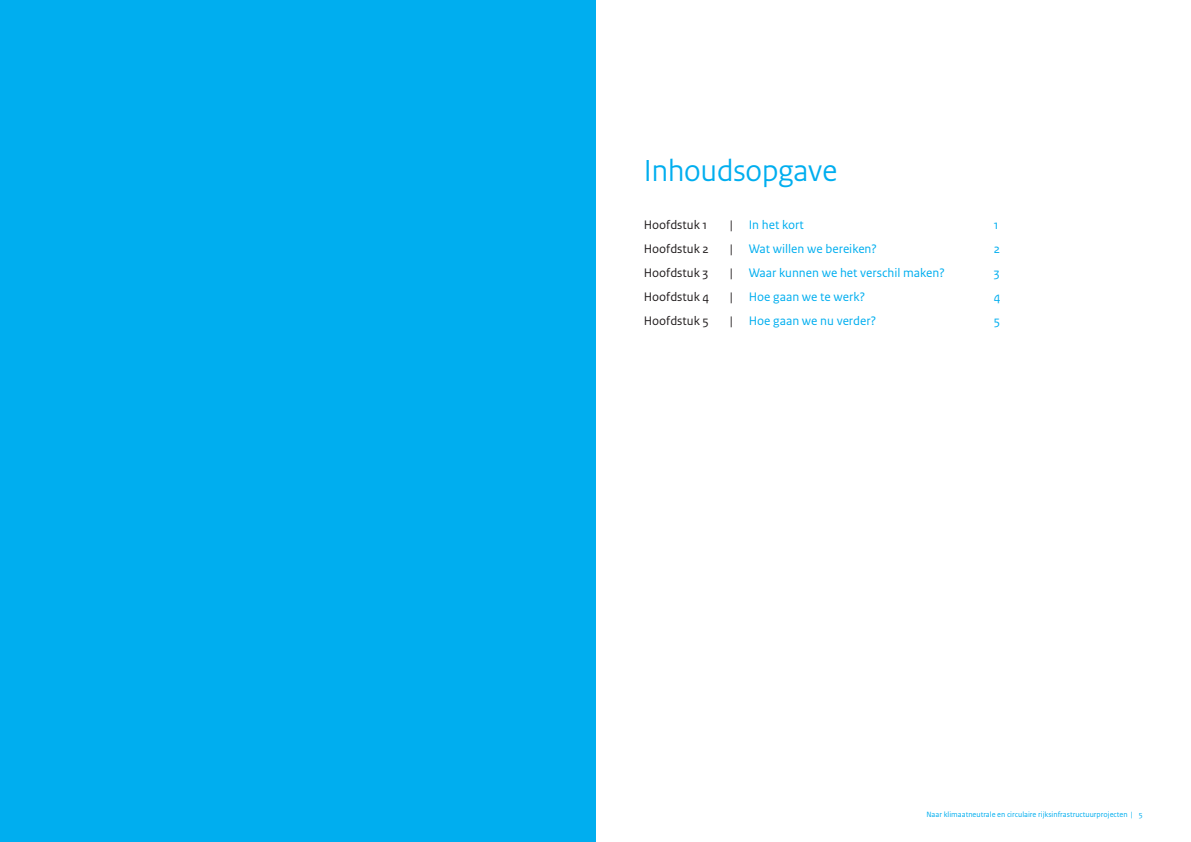
<style>
.page{position:relative;width:1191px;height:842px;background:#fff}
.page>*{position:absolute;margin:0;border:0;box-sizing:border-box;transform-origin:0 0}
._04_RO_Paragraafkop{font:32px "Rijksoverheid Sans Heading";color:#00aeef}
._10_RO_Broodtekst_Sa{font:13px "Rijksoverheid Sans Text";color:#00aeef}
._10_RO_Broodtekst_Sa-2{font:13px "Rijksoverheid Sans Text";color:#231f20}
.t1{font:8px "Rijksoverheid Sans Text";color:#00aeef}
.s1{color:#231f20}
</style>
<div class="page">
<div style="left:0;top:0;width:595px;height:842px;background:#00aeef"></div>
<p class="_04_RO_Paragraafkop" style="left:643px;top:152px;width:195px">Inhoudsopgave</p>
<p class="_10_RO_Broodtekst_Sa-2" style="left:643px;top:218px;width:65px">Hoofdstuk 1</p>
<p class="_10_RO_Broodtekst_Sa" style="left:729px;top:218px;width:75px"><span class="s1">|</span> In het kort</p>
<p class="_10_RO_Broodtekst_Sa" style="left:993px;top:218px;width:6px">1</p>
<p class="_10_RO_Broodtekst_Sa-2" style="left:643px;top:242px;width:67px">Hoofdstuk 2</p>
<p class="_10_RO_Broodtekst_Sa" style="left:729px;top:242px;width:149px"><span class="s1">|</span> Wat willen we bereiken?</p>
<p class="_10_RO_Broodtekst_Sa" style="left:993px;top:242px;width:8px">2</p>
<p class="_10_RO_Broodtekst_Sa-2" style="left:643px;top:266px;width:66px">Hoofdstuk 3</p>
<p class="_10_RO_Broodtekst_Sa" style="left:729px;top:266px;width:217px"><span class="s1">|</span> Waar kunnen we het verschil maken?</p>
<p class="_10_RO_Broodtekst_Sa" style="left:993px;top:266px;width:7px">3</p>
<p class="_10_RO_Broodtekst_Sa-2" style="left:643px;top:290px;width:67px">Hoofdstuk 4</p>
<p class="_10_RO_Broodtekst_Sa" style="left:729px;top:290px;width:137px"><span class="s1">|</span> Hoe gaan we te werk?</p>
<p class="_10_RO_Broodtekst_Sa" style="left:993px;top:290px;width:8px">4</p>
<p class="_10_RO_Broodtekst_Sa-2" style="left:643px;top:314px;width:67px">Hoofdstuk 5</p>
<p class="_10_RO_Broodtekst_Sa" style="left:729px;top:314px;width:148px"><span class="s1">|</span> Hoe gaan we nu verder?</p>
<p class="_10_RO_Broodtekst_Sa" style="left:993px;top:314px;width:8px">5</p>
<p class="t1" style="left:926px;top:810px;width:218px">Naar klimaatneutrale en circulaire rijksinfrastructuurprojecten | 5</p>
</div>
